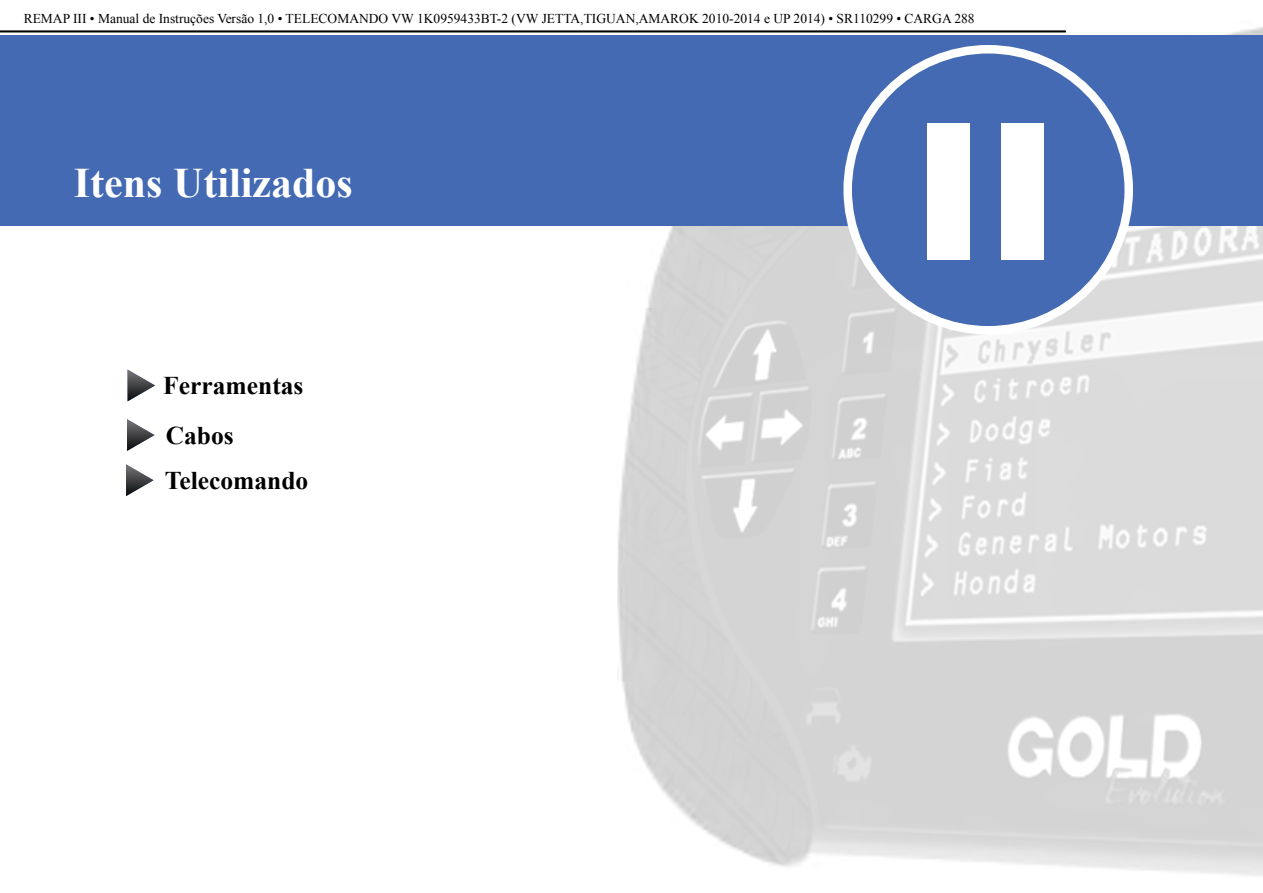
<style>
.page{position:relative;width:1263px;height:893px;background:#fff}
.page>*{position:absolute;margin:0;border:0;box-sizing:border-box;transform-origin:0 0}
.t1{font:900 190.5px "Arial";color:#fff}
.t2{font:700 42px "Times New Roman";color:#fff}
.t3{font:700 25.5px/49.7px "Times New Roman";color:#000}
.t4{font:13.5px "Times New Roman";color:#000}
</style>
<div class="page">
<hr style="left:0;top:31px;width:1066px;height:1px;background:#000">
<hr style="left:0;top:32px;width:1066px;height:1px;background:#000">
<img style="left:618px;top:26px;width:645px;height:850px">
<div style="left:0;top:36px;width:1263px;height:190px;background:#436ab3"></div>
<div style="left:848px;top:49px;width:281px;height:281px;background:#436ab3;border-radius:50%"></div>
<div style="left:843px;top:45px;width:290px;height:290px;border:9px solid #fff;border-radius:50%"></div>
<svg style="left:128px;top:370px;width:27px;height:31px"></svg>
<svg style="left:127px;top:419px;width:28px;height:32px"></svg>
<svg style="left:126px;top:464px;width:28px;height:32px"></svg>
<p class="t4" style="left:24px;top:9px;width:952px">REMAP III • Manual de Instruções Versão 1,0 • TELECOMANDO VW 1K0959433BT-2 (VW JETTA,TIGUAN,AMAROK 2010-2014 e UP 2014) • SR110299 • CARGA 288</p>
<h2 class="t2" style="left:74px;top:154px;width:280px">Itens Utilizados</h2>
<h3 class="t3" style="left:163px;top:360px;width:142px">Ferramentas<br>Cabos</h3>
<h3 class="t3" style="left:165px;top:455px;width:145px">Telecomando</h3>
<h1 class="t1" style="left:912px;top:53px;width:150px">II</h1>
</div>
